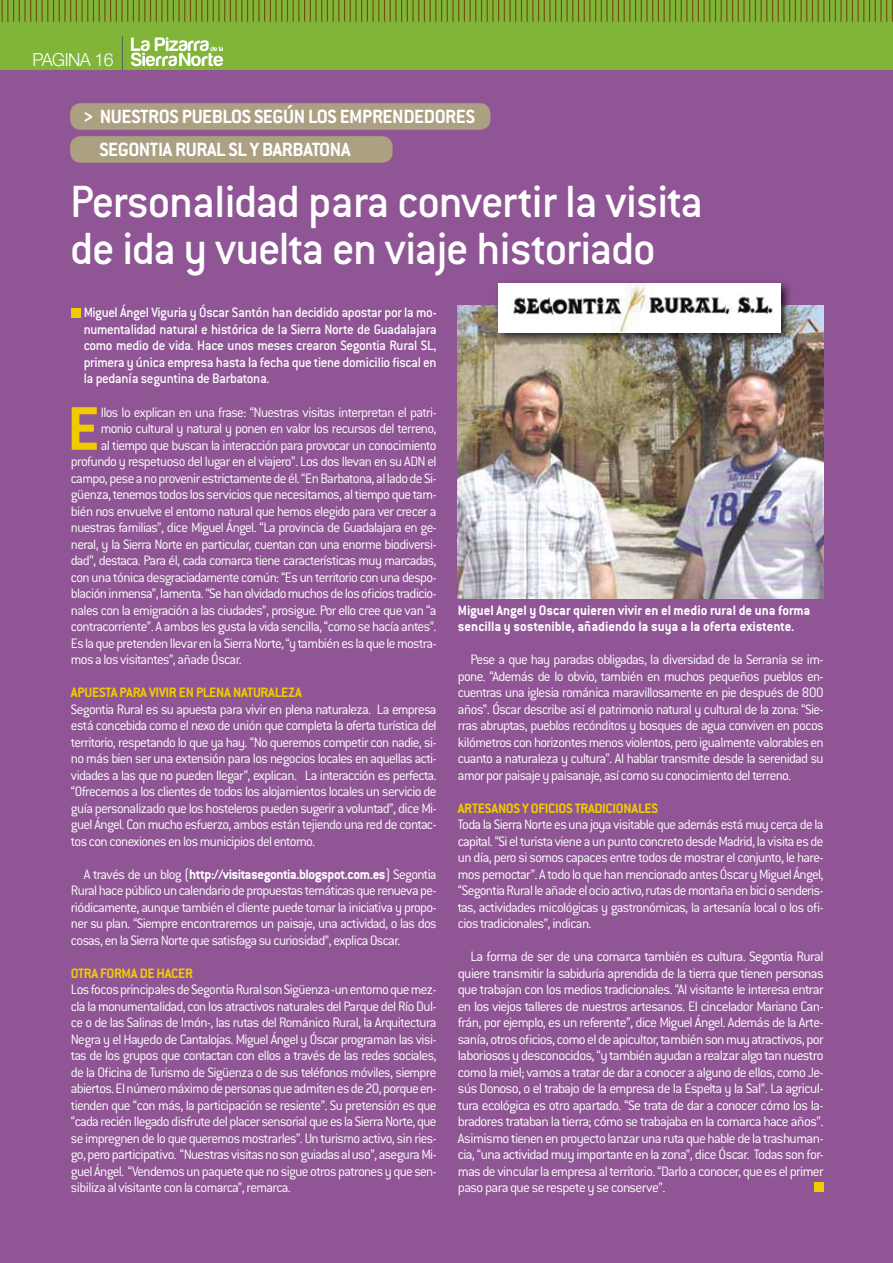
<style>
.page{position:relative;width:893px;height:1263px;background:#fff}
.page>*{position:absolute;margin:0;border:0;box-sizing:border-box;transform-origin:0 0}
.t1{font:700 67.5px "Conduit ITC";color:#f0cb00}
.t2{font:500 49.5px/46.5px "Conduit ITC";letter-spacing:-.025em;color:#fff}
.t3{font:700 21px/33px "Conduit ITC";letter-spacing:-.02em;color:#fff}
.t4{font:300 18px "Helvetica Neue";letter-spacing:-.03em;color:#fff}
.t5{font:300 15px/16.5px "Conduit ITC";letter-spacing:-.045em;color:#fff;text-align:justify}
.t6{font:500 15px/16.5px "Conduit ITC";letter-spacing:-.025em;color:#fff;text-align:justify}
.t7{font:700 15px/16.5px "Conduit ITC";color:#fff}
.t8{font:700 15px "Conduit ITC";letter-spacing:-.02em;color:#f0cb00}
.s1{font-weight:700}
</style>
<div class="page">
<div style="left:0;top:0;width:893px;height:70px;background:#80b539"></div>
<hr style="left:122px;top:36px;width:1px;height:34px;background:#58595b">
<svg style="left:131px;top:37px;width:92px;height:29px"></svg>
<svg style="left:1px;top:0;width:892px;height:22px"></svg>
<div style="left:0;top:70px;width:893px;height:1193px;background:#905595"></div>
<div style="left:70px;top:103px;width:420px;height:27px;background:#aca083;border-radius:10px"></div>
<div style="left:70px;top:136px;width:323px;height:27px;background:#aca083;border-radius:10px"></div>
<img style="left:458px;top:306px;width:366px;height:292px">
<svg style="left:814px;top:1182px;width:10px;height:10px"></svg>
<div style="left:494px;top:280px;width:299px;height:64px;background:#000;opacity:.75"></div>
<img style="left:498px;top:284px;width:283px;height:48px">
<svg style="left:71px;top:308px;width:10px;height:10px"></svg>
<p class="t4" style="left:33px;top:48px;width:82px">PAGINA 16</p>
<h3 class="t3" style="left:99px;top:100px;width:377px;text-indent:-16px">&gt; NUESTROS PUEBLOS SEGÚN LOS EMPRENDEDORES<br>SEGONTIA RURAL SL Y BARBATONA</h3>
<h2 class="t2" style="left:70px;top:178px;width:634px">Personalidad para convertir la visita de ida y vuelta en viaje historiado</h2>
<p class="t6" style="left:84px;top:304px;width:355px">Miguel Ángel Viguria y Óscar Santón han decidido apostar por la mo&shy;numentalidad natural e histórica de la Sierra Norte de Guadalajara como medio de vida. Hace unos meses crearon Segontia Rural SL, primera y única empresa hasta la fecha que tiene domicilio fiscal en la pedanía seguntina de Barbatona.</p>
<h1 class="t1" style="left:67px;top:389px;width:34px">E</h1>
<p class="t5" style="left:101px;top:404px;width:337px">llos lo explican en una frase: “Nuestras visitas interpretan el patri-</p>
<p class="t5" style="left:101px;top:420px;width:337px">monio cultural y natural y ponen en valor los recursos del terreno,</p>
<p class="t5" style="left:101px;top:437px;width:337px">al tiempo que buscan la interacción para provocar un conocimiento</p>
<p class="t5" style="left:71px;top:453px;width:367px">profundo y respetuoso del lugar en el viajero”. Los dos llevan en su ADN el</p>
<p class="t5" style="left:71px;top:470px;width:367px">campo, pese a no provenir estrictamente de él. “En Barbatona, al lado de Si-</p>
<p class="t5" style="left:71px;top:486px;width:367px">güenza, tenemos todos los servicios que necesitamos, al tiempo que tam-</p>
<p class="t5" style="left:71px;top:503px;width:367px">bién nos envuelve el entorno natural que hemos elegido para ver crecer a</p>
<p class="t5" style="left:71px;top:519px;width:367px">nuestras familias”, dice Miguel Ángel. “La provincia de Guadalajara en ge-</p>
<p class="t5" style="left:71px;top:536px;width:367px">neral, y la Sierra Norte en particular, cuentan con una enorme biodiversi-</p>
<p class="t5" style="left:71px;top:552px;width:367px">dad”, destaca. Para él, cada comarca tiene características muy marcadas,</p>
<p class="t5" style="left:71px;top:569px;width:367px">con una tónica desgraciadamente común: “Es un territorio con una despo-</p>
<p class="t5" style="left:71px;top:585px;width:367px">blación inmensa”, lamenta. “Se han olvidado muchos de los oficios tradicio-</p>
<p class="t5" style="left:71px;top:602px;width:367px">nales con la emigración a las ciudades”, prosigue. Por ello cree que van “a</p>
<p class="t5" style="left:71px;top:618px;width:367px">contracorriente”. A ambos les gusta la vida sencilla, “como se hacía antes”.</p>
<p class="t5" style="left:71px;top:635px;width:367px">Es la que pretenden llevar en la Sierra Norte, “y también es la que le mostra-</p>
<p class="t5" style="left:71px;top:651px;width:172px">mos a los visitantes”, añade Óscar.</p>
<p class="t8" style="left:71px;top:684px;width:15px">Apuesta</p>
<p class="t8" style="left:120px;top:684px;width:8px">para</p>
<p class="t8" style="left:149px;top:684px;width:7px">vivir</p>
<p class="t8" style="left:179px;top:684px;width:25px">en plena</p>
<p class="t8" style="left:233px;top:684px;width:8px">naturale</p>
<p class="t8" style="left:288px;top:684px;width:15px">za</p>
<p class="t5" style="left:71px;top:701px;width:367px">Segontia Rural es su apuesta para vivir en plena naturaleza. La empresa está concebida como el nexo de unión que completa la oferta turística del territorio, respetando lo que ya hay. “No queremos competir con nadie, si&shy;no más bien ser una extensión para los negocios locales en aquellas acti&shy;vidades a las que no pueden llegar”, explican. La interacción es perfecta. “Ofrecemos a los clientes de todos los alojamientos locales un servicio de guía personalizado que los hosteleros pueden sugerir a voluntad”, dice Mi&shy;guel Ángel. Con mucho esfuerzo, ambos están tejiendo una red de contac&shy;tos con conexiones en los municipios del entorno.</p>
<p class="t5" style="left:71px;top:866px;width:367px;text-indent:13px">A través de un blog (<span class="s1">http://visitasegontia.blogspot.com.es</span>) Segontia Rural hace público un calendario de propuestas temáticas que renueva pe&shy;riódicamente, aunque también el cliente puede tomar la iniciativa y propo&shy;ner su plan. “Siempre encontraremos un paisaje, una actividad, o las dos cosas, en la Sierra Norte que satisfaga su curiosidad”, explica Oscar.</p>
<p class="t8" style="left:71px;top:964px;width:38px">Otra forma</p>
<p class="t8" style="left:140px;top:964px;width:25px">de hacer</p>
<p class="t5" style="left:71px;top:981px;width:367px">Los focos principales de Segontia Rural son Sigüenza -un entorno que mez&shy;cla la monumentalidad, con los atractivos naturales del Parque del Río Dul&shy;ce o de las Salinas de Imón-, las rutas del Románico Rural, la Arquitectura Negra y el Hayedo de Cantalojas. Miguel Ángel y Óscar programan las visi&shy;tas de los grupos que contactan con ellos a través de las redes sociales, de la Oficina de Turismo de Sigüenza o de sus teléfonos móviles, siempre abiertos. El número máximo de personas que admiten es de 20, porque en&shy;tienden que “con más, la participación se resiente”. Su pretensión es que “cada recién llegado disfrute del placer sensorial que es la Sierra Norte, que se impregnen de lo que queremos mostrarles”. Un turismo activo, sin ries&shy;go, pero participativo. “Nuestras visitas no son guiadas al uso”, asegura Mi&shy;guel Ángel. “Vendemos un paquete que no sigue otros patrones y que sen&shy;sibiliza al visitante con la comarca”, remarca.</p>
<p class="t7" style="left:458px;top:601px;width:354px">Miguel Angel y Oscar quieren vivir en el medio rural de una forma sencilla y sostenible, añadiendo la suya a la oferta existente.</p>
<p class="t5" style="left:458px;top:651px;width:367px;text-indent:13px">Pese a que hay paradas obligadas, la diversidad de la Serranía se im&shy;pone. “Además de lo obvio, también en muchos pequeños pueblos en&shy;cuentras una iglesia románica maravillosamente en pie después de 800 años”. Óscar describe así el patrimonio natural y cultural de la zona: “Sie&shy;rras abruptas, pueblos recónditos y bosques de agua conviven en pocos kilómetros con horizontes menos violentos, pero igualmente valorables en cuanto a naturaleza y cultura”. Al hablar transmite desde la serenidad su amor por paisaje y paisanaje, así como su conocimiento del terreno.</p>
<p class="t8" style="left:458px;top:799px;width:15px">Artesanos</p>
<p class="t8" style="left:522px;top:799px;width:16px">yoficios</p>
<p class="t8" style="left:575px;top:799px;width:8px">tradicionales</p>
<p class="t5" style="left:458px;top:816px;width:367px">Toda la Sierra Norte es una joya visitable que además está muy cerca de la capital. “Si el turista viene a un punto concreto desde Madrid, la visita es de un día, pero si somos capaces entre todos de mostrar el conjunto, le hare&shy;mos pernoctar”. A todo lo que han mencionado antes Óscar y Miguel Ángel, “Segontia Rural le añade el ocio activo, rutas de montaña en bici o senderis&shy;tas, actividades micológicas y gastronómicas, la artesanía local o los ofi&shy;cios tradicionales”, indican.</p>
<p class="t5" style="left:458px;top:948px;width:367px;text-indent:13px">La forma de ser de una comarca también es cultura. Segontia Rural quiere transmitir la sabiduría aprendida de la tierra que tienen personas que trabajan con los medios tradicionales. “Al visitante le interesa entrar en los viejos talleres de nuestros artesanos. El cincelador Mariano Can&shy;frán, por ejemplo, es un referente”, dice Miguel Ángel. Además de la Arte&shy;sanía, otros oficios, como el de apicultor, también son muy atractivos, por laboriosos y desconocidos, “y también ayudan a realzar algo tan nuestro como la miel; vamos a tratar de dar a conocer a alguno de ellos, como Je&shy;sús Donoso, o el trabajo de la empresa de la Espelta y la Sal”. La agricul&shy;tura ecológica es otro apartado. “Se trata de dar a conocer cómo los la&shy;bradores trataban la tierra; cómo se trabajaba en la comarca hace años”.<br>Asimismo tienen en proyecto lanzar una ruta que hable de la trashuman&shy;cia, “una actividad muy importante en la zona”, dice Óscar. Todas son for&shy;mas de vincular la empresa al territorio. “Darlo a conocer, que es el primer paso para que se respete y se conserve”.</p>
</div>
